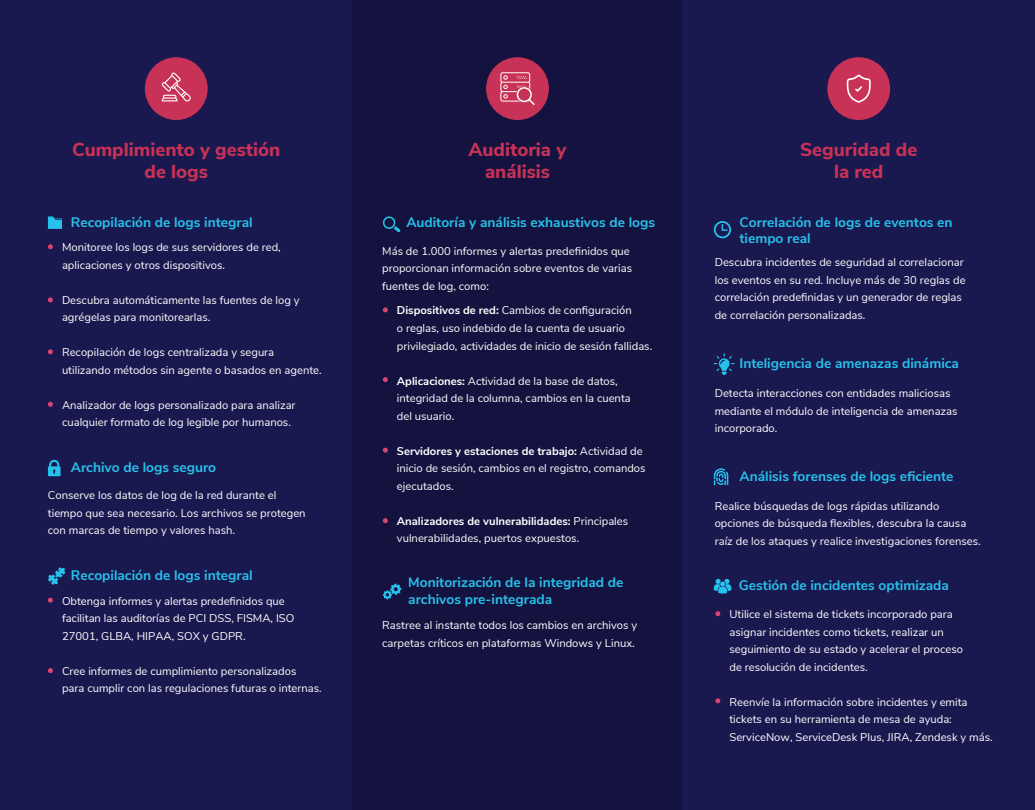
<style>
.page{position:relative;width:1035px;height:810px;background:#19184f}
.page>*{position:absolute;margin:0;border:0;box-sizing:border-box;transform-origin:0 0}
.t1{font:800 18.75px/22.5px "Nunito Sans";color:#c73256;text-align:center}
.t2{font:700 13.75px/16.5px "Nunito Sans";color:#27c2ec}
.t3{font:11.25px/17.5px "Nunito Sans";color:#fff}
.s1{font-weight:700}
</style>
<div class="page">
<div style="left:353px;top:0;width:329px;height:810px;background:#141340"></div>
<div style="left:145px;top:57px;width:63px;height:63px;background:#c73256;border-radius:50%"></div>
<svg style="left:162px;top:73px;width:29px;height:28px"></svg>
<svg style="left:48px;top:216px;width:14px;height:13px"></svg>
<svg style="left:48px;top:567px;width:17px;height:18px"></svg>
<svg style="left:383px;top:584px;width:18px;height:15px"></svg>
<svg style="left:383px;top:216px;width:17px;height:16px"></svg>
<svg style="left:714px;top:221px;width:17px;height:17px"></svg>
<svg style="left:714px;top:353px;width:21px;height:22px"></svg>
<svg style="left:714px;top:468px;width:14px;height:17px"></svg>
<svg style="left:714px;top:579px;width:17px;height:15px"></svg>
<div style="left:486px;top:57px;width:63px;height:63px;background:#c73256;border-radius:50%"></div>
<svg style="left:500px;top:72px;width:35px;height:33px"></svg>
<div style="left:827px;top:57px;width:63px;height:63px;background:#c73256;border-radius:50%"></div>
<svg style="left:847px;top:74px;width:24px;height:29px"></svg>
<svg style="left:48px;top:244px;width:5px;height:5px"></svg>
<svg style="left:48px;top:297px;width:5px;height:5px"></svg>
<svg style="left:48px;top:349px;width:5px;height:5px"></svg>
<svg style="left:48px;top:402px;width:5px;height:5px"></svg>
<svg style="left:383px;top:307px;width:5px;height:5px"></svg>
<svg style="left:383px;top:377px;width:5px;height:5px"></svg>
<svg style="left:383px;top:448px;width:5px;height:5px"></svg>
<svg style="left:383px;top:518px;width:5px;height:5px"></svg>
<svg style="left:48px;top:598px;width:5px;height:5px"></svg>
<svg style="left:48px;top:668px;width:5px;height:5px"></svg>
<svg style="left:715px;top:611px;width:5px;height:5px"></svg>
<svg style="left:715px;top:698px;width:5px;height:5px"></svg>
<svg style="left:48px;top:460px;width:13px;height:16px"></svg>
<h1 class="t1" style="left:72px;top:137px;width:210px">Cumplimiento y gestión de logs</h1>
<h1 class="t1" style="left:469px;top:137px;width:99px">Auditoria y análisis</h1>
<h1 class="t1" style="left:800px;top:137px;width:119px">Seguridad de la red</h1>
<p class="t2" style="left:71px;top:213px;width:183px">Recopilación de logs integral</p>
<p class="t3" style="left:62px;top:238px;width:220px">Monitoree los logs de sus servidores de red, aplicaciones y otros dispositivos.</p>
<p class="t3" style="left:62px;top:291px;width:239px">Descubra automáticamente las fuentes de log y agrégelas para monitorearlas.</p>
<p class="t3" style="left:62px;top:343px;width:261px">Recopilación de logs centralizada y segura utilizando métodos sin agente o basados en agente.</p>
<p class="t3" style="left:62px;top:396px;width:235px">Analizador de logs personalizado para analizar cualquier formato de log legible por humanos.</p>
<p class="t2" style="left:71px;top:458px;width:147px">Archivo de logs seguro</p>
<p class="t3" style="left:48px;top:486px;width:259px">Conserve los datos de log de la red durante el tiempo que sea necesario. Los archivos se protegen con marcas de tiempo y valores hash.</p>
<p class="t2" style="left:71px;top:566px;width:183px">Recopilación de logs integral</p>
<p class="t2" style="left:406px;top:213px;width:250px">Auditoría y análisis exhaustivos de logs</p>
<p class="t3" style="left:382px;top:241px;width:251px">Más de 1.000 informes y alertas predefinidos que proporcionan información sobre eventos de varias fuentes de log, como:</p>
<p class="t3" style="left:397px;top:301px;width:257px"><span class="s1">Dispositivos de red:</span> Cambios de configuración<br>o reglas, uso indebido de la cuenta de usuario privilegiado, actividades de inicio de sesión fallidas.</p>
<p class="t3" style="left:397px;top:371px;width:235px"><span class="s1">Aplicaciones:</span> Actividad de la base de datos, integridad de la columna, cambios en la cuenta del usuario.</p>
<p class="t3" style="left:397px;top:441px;width:250px"><span class="s1">Servidores y estaciones de trabajo:</span> Actividad de inicio de sesión, cambios en el registro, comandos ejecutados.</p>
<p class="t3" style="left:397px;top:511px;width:233px"><span class="s1">Analizadores de vulnerabilidades:</span> Principales vulnerabilidades, puertos expuestos.</p>
<p class="t2" style="left:408px;top:573px;width:217px">Monitorización de la integridad de</p>
<p class="t3" style="left:62px;top:591px;width:224px">Obtenga informes y alertas predefinidos que</p>
<p class="t2" style="left:408px;top:590px;width:145px">archivos pre-integrada</p>
<p class="t3" style="left:62px;top:609px;width:234px">facilitan las auditorías de PCI DSS, FISMA, ISO<br>27001, GLBA, HIPAA, SOX y GDPR.</p>
<p class="t3" style="left:62px;top:661px;width:261px">Cree informes de cumplimiento personalizados<br>para cumplir con las regulaciones futuras o internas.</p>
<p class="t3" style="left:382px;top:616px;width:256px">Rastree al instante todos los cambios en archivos y carpetas críticos en plataformas Windows y Linux.</p>
<p class="t2" style="left:740px;top:213px;width:215px">Correlación de logs de eventos en tiempo real</p>
<p class="t3" style="left:715px;top:253px;width:252px">Descubra incidentes de seguridad al correlacionar los eventos en su red. Incluye más de 30 reglas de correlación predefinidas y un generador de reglas de correlación personalizadas.</p>
<p class="t2" style="left:740px;top:354px;width:221px">Inteligencia de amenazas dinámica</p>
<p class="t3" style="left:715px;top:384px;width:244px">Detecta interacciones con entidades maliciosas mediante el módulo de inteligencia de amenazas incorporado.</p>
<p class="t2" style="left:740px;top:467px;width:216px">Análisis forenses de logs eficiente</p>
<p class="t3" style="left:715px;top:497px;width:267px">Realice búsquedas de logs rápidas utilizando opciones de búsqueda flexibles, descubra la causa raíz de los ataques y realice investigaciones forenses.</p>
<p class="t2" style="left:739px;top:576px;width:212px">Gestión de incidentes optimizada</p>
<p class="t3" style="left:729px;top:605px;width:235px">Utilice el sistema de tickets incorporado para asignar incidentes como tickets, realizar un seguimiento de su estado y acelerar el proceso de resolución de incidentes.</p>
<p class="t3" style="left:729px;top:692px;width:265px">Reenvíe la información sobre incidentes y emita tickets en su herramienta de mesa de ayuda:<br>ServiceNow, ServiceDesk Plus, JIRA, Zendesk y más.</p>
</div>
